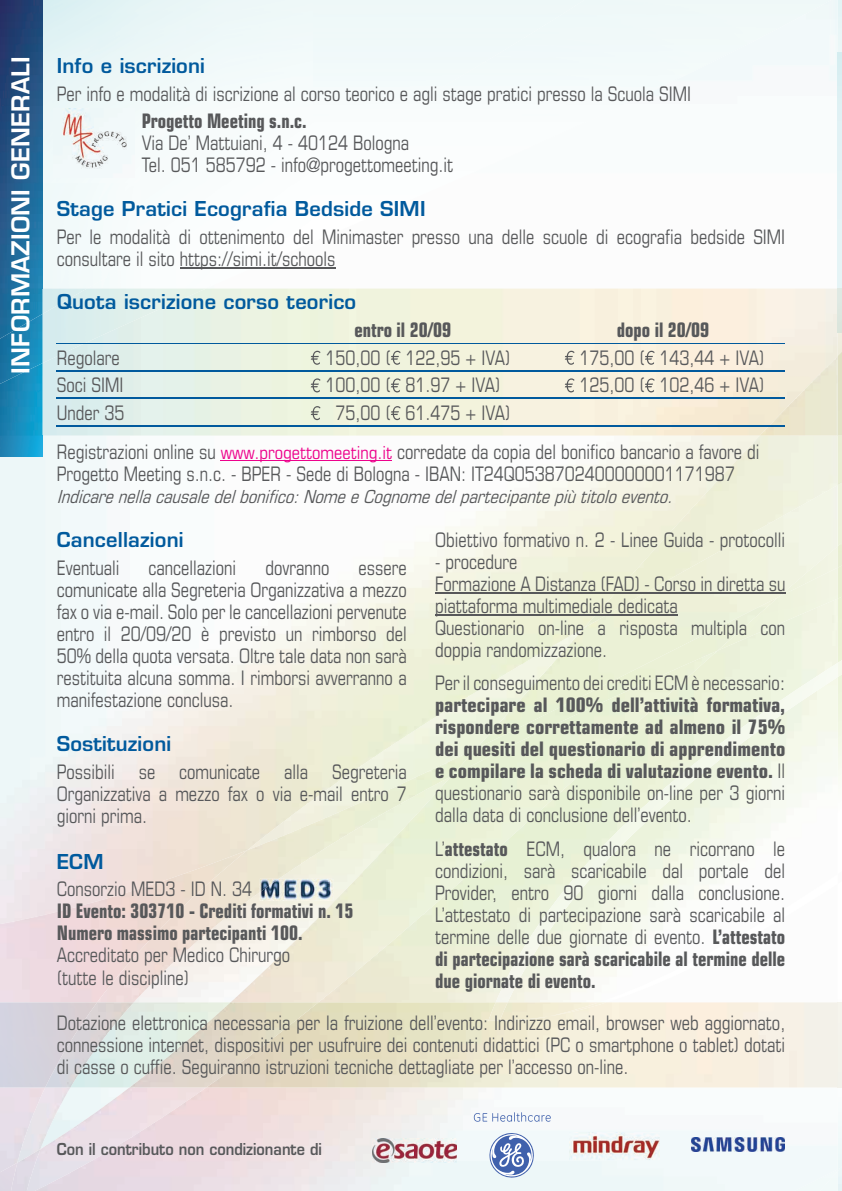
<style>
.page{position:relative;width:842px;height:1191px;background:#fff}
.page>*{position:absolute;margin:0;border:0;box-sizing:border-box;transform-origin:0 0}
.t1{font:600 24px "Eurostile";letter-spacing:.01em;color:#fff}
.t2{font:condensed 20px/22px "Eurostile";color:#57585a;scale:.9 1}
.t3{font:700 condensed 20px/22px "Eurostile";color:#57585a;text-align:justify}
.t4{font:700 condensed 20px/22px "Eurostile";color:#57585a;scale:.9 1}
.t5{font:600 20px "Eurostile";letter-spacing:.01em;color:#015a9d}
.t6{font:italic condensed 18px "Eurostile";color:#57585a}
.t7{font:600 16px "Eurostile";color:#57585a;scale:.9 1}
.s1{font-size:18px;color:#ed028c}
.s2{font-weight:400}
.s3{font-weight:700}
</style>
<div class="page">
<img style="left:838px;top:542px;width:4px;height:25px">
<img style="left:0;top:0;width:838px;height:924px">
<img style="left:584px;top:435px;width:254px;height:193px">
<img style="left:0;top:850px;width:247px;height:322px">
<img style="left:0;top:1162px;width:17px;height:29px">
<img style="left:838px;top:660px;width:4px;height:17px">
<img style="left:496px;top:663px;width:342px;height:339px">
<img style="left:838px;top:52px;width:4px;height:304px">
<img style="left:134px;top:1002px;width:184px;height:85px">
<img style="left:97px;top:1002px;width:37px;height:85px">
<img style="left:0;top:1002px;width:97px;height:85px">
<img style="left:549px;top:1002px;width:57px;height:14px">
<img style="left:485px;top:1016px;width:64px;height:5px">
<img style="left:489px;top:1002px;width:19px;height:18px">
<svg style="left:488px;top:1020px;width:12px;height:1px"></svg>
<img style="left:43px;top:288px;width:795px;height:147px">
<img style="left:760px;top:356px;width:78px;height:79px">
<hr style="left:180px;top:267px;width:155px;height:1px;background:#57585a">
<hr style="left:57px;top:342px;width:728px;height:1px;background:#015a9d">
<hr style="left:57px;top:370px;width:728px;height:1px;background:#015a9d">
<hr style="left:57px;top:398px;width:728px;height:1px;background:#015a9d">
<hr style="left:57px;top:425px;width:728px;height:1px;background:#015a9d">
<hr style="left:221px;top:460px;width:171px;height:1px;background:#ed028c">
<svg style="left:311px;top:351px;width:9px;height:14px"></svg>
<svg style="left:391px;top:351px;width:10px;height:14px"></svg>
<svg style="left:565px;top:351px;width:9px;height:14px"></svg>
<svg style="left:645px;top:351px;width:10px;height:14px"></svg>
<svg style="left:311px;top:378px;width:9px;height:14px"></svg>
<svg style="left:391px;top:378px;width:10px;height:14px"></svg>
<svg style="left:565px;top:378px;width:9px;height:14px"></svg>
<svg style="left:645px;top:378px;width:10px;height:14px"></svg>
<svg style="left:311px;top:406px;width:9px;height:14px"></svg>
<svg style="left:391px;top:406px;width:10px;height:14px"></svg>
<img style="left:0;top:0;width:43px;height:314px">
<img style="left:0;top:384px;width:43px;height:72px">
<img style="left:0;top:314px;width:43px;height:70px">
<img style="left:54px;top:108px;width:80px;height:69px">
<img style="left:260px;top:878px;width:73px;height:22px">
<img style="left:260px;top:878px;width:19px;height:14px">
<hr style="left:435px;top:592px;width:350px;height:1px;background:#57585a">
<hr style="left:435px;top:614px;width:243px;height:1px;background:#57585a">
<img style="left:372px;top:1139px;width:85px;height:23px">
<svg style="left:474px;top:1112px;width:77px;height:9px"></svg>
<svg style="left:489px;top:1132px;width:45px;height:46px"></svg>
<img style="left:570px;top:1132px;width:90px;height:28px">
<img style="left:691px;top:1137px;width:93px;height:15px">
<p class="t1" style="left:6px;top:373px;width:318px;rotate:-90deg">INFORMAZIONI GENERALI</p>
<p class="t5" style="left:57px;top:53px;width:150px">Info e iscrizioni</p>
<p class="t2" style="left:57px;top:82px;width:706px">Per info e modalità di iscrizione al corso teorico e agli stage pratici presso la Scuola SIMI</p>
<p class="t4" style="left:142px;top:110px;width:185px">Progetto Meeting s.n.c.</p>
<p class="t2" style="left:142px;top:132px;width:348px">Via De’ Mattuiani, 4 - 40124 Bologna<br>Tel. 051 585792 - info@progettomeeting.it</p>
<p class="t5" style="left:57px;top:196px;width:370px">Stage Pratici Ecografia Bedside SIMI</p>
<p class="t2" style="left:57px;top:225px;width:811px">Per le modalità di ottenimento del Minimaster presso una delle scuole di ecografia bedside SIMI consultare il sito https://simi.it/schools</p>
<p class="t5" style="left:57px;top:289px;width:301px">Quota iscrizione corso teorico</p>
<p class="t4" style="left:354px;top:318px;width:109px">entro il 20/09</p>
<p class="t4" style="left:617px;top:318px;width:104px">dopo il 20/09</p>
<p class="t2" style="left:57px;top:346px;width:72px">Regolare</p>
<p class="t2" style="left:325px;top:346px;width:207px">150,00 ( 122,95 + IVA)</p>
<p class="t2" style="left:579px;top:346px;width:207px">175,00 ( 143,44 + IVA)</p>
<p class="t2" style="left:57px;top:374px;width:76px">Soci SIMI</p>
<p class="t2" style="left:325px;top:374px;width:196px">100,00 ( 81.97 + IVA)</p>
<p class="t2" style="left:579px;top:374px;width:207px">125,00 ( 102,46 + IVA)</p>
<p class="t2" style="left:57px;top:401px;width:77px">Under 35</p>
<p class="t2" style="left:57px;top:393px;width:782px;line-height:39px;text-indent:279px">75,00 ( 61.475 + IVA)<br>Registrazioni online su <span class="s1">www.progettomeeting.it</span> corredate da copia del bonifico bancario a favore di</p>
<p class="t2" style="left:57px;top:462px;width:755px">Progetto Meeting s.n.c. - BPER - Sede di Bologna - IBAN: IT24Q0538702400000001171987</p>
<p class="t6" style="left:57px;top:486px;width:623px">Indicarenellacausaledelbonifico:NomeeCognomedelpartecipantepiùtitoloevento.</p>
<p class="t5" style="left:57px;top:527px;width:128px">Cancellazioni</p>
<p class="t2" style="left:57px;top:556px;width:71px">Eventuali</p>
<p class="t2" style="left:148px;top:556px;width:99px">cancellazioni</p>
<p class="t2" style="left:265px;top:556px;width:73px">dovranno</p>
<p class="t2" style="left:57px;top:556px;width:391px;text-align:justify;text-indent:302px">essere comunicate alla Segreteria Organizzativa a mezzo fax o via e-mail. Solo per le cancellazioni pervenute entro il 20/09/20 è previsto un rimborso del 50% della quota versata. Oltre tale data non sarà restituita alcuna somma. I rimborsi avverranno a manifestazione conclusa.</p>
<p class="t5" style="left:57px;top:731px;width:116px">Sostituzioni</p>
<p class="t2" style="left:57px;top:760px;width:391px;text-align:justify">Possibili se comunicate alla Segreteria Organizzativa a mezzo fax o via e-mail entro 7 giorni prima.</p>
<p class="t5" style="left:57px;top:849px;width:48px">ECM</p>
<p class="t2" style="left:57px;top:878px;width:219px">Consorzio MED3 - ID N. 34</p>
<p class="t4" style="left:57px;top:900px;width:331px">ID Evento: 303710 - Crediti formativi n. 15<br>Numero massimo partecipanti 100.</p>
<p class="t2" style="left:57px;top:944px;width:261px">Accreditato per Medico Chirurgo (tutte le discipline)</p>
<p class="t2" style="left:435px;top:528px;width:391px">Obiettivo formativo n. 2 - Linee Guida - protocolli</p>
<p class="t2" style="left:435px;top:550px;width:391px">- procedure<br>Formazione A Distanza (FAD) - Corso in diretta su piattaforma multimediale dedicata<br>Questionario on-line a risposta multipla con doppia randomizzazione.</p>
<p class="t2" style="left:435px;top:672px;width:390px">Per il conseguimento dei crediti ECM è necessario:</p>
<p class="t3" style="left:435px;top:694px;width:352px">partecipare al 100% dell’attività formativa, rispondere correttamente ad almeno il 75% dei quesiti del questionario di apprendimento e compilare la scheda di valutazione evento. <span class="s2">Il questionario sarà disponibile on-line per 3 giorni dalla data di conclusione dell’evento.</span></p>
<p class="t2" style="left:435px;top:837px;width:391px;text-align:justify">L’<span class="s3">attestato</span> ECM, qualora ne ricorrano le condizioni, sarà scaricabile dal portale del Provider, entro 90 giorni dalla conclusione.<br>L’attestato di partecipazione sarà scaricabile al termine delle due giornate di evento. <span class="s3">L’attestato di partecipazione sarà scaricabile al termine delle due giornate di evento.</span></p>
<p class="t2" style="left:57px;top:1011px;width:811px;text-align:justify">Dotazione elettronica necessaria per la fruizione dell’evento: Indirizzo email, browser web aggiornato, connessione internet, dispositivi per usufruire dei contenuti didattici (PC o smartphone o tablet) dotati di casse o cuffie. Seguiranno istruzioni tecniche dettagliate per l’accesso on-line.</p>
<p class="t7" style="left:57px;top:1139px;width:296px">Con il contributo non condizionante di</p>
</div>
